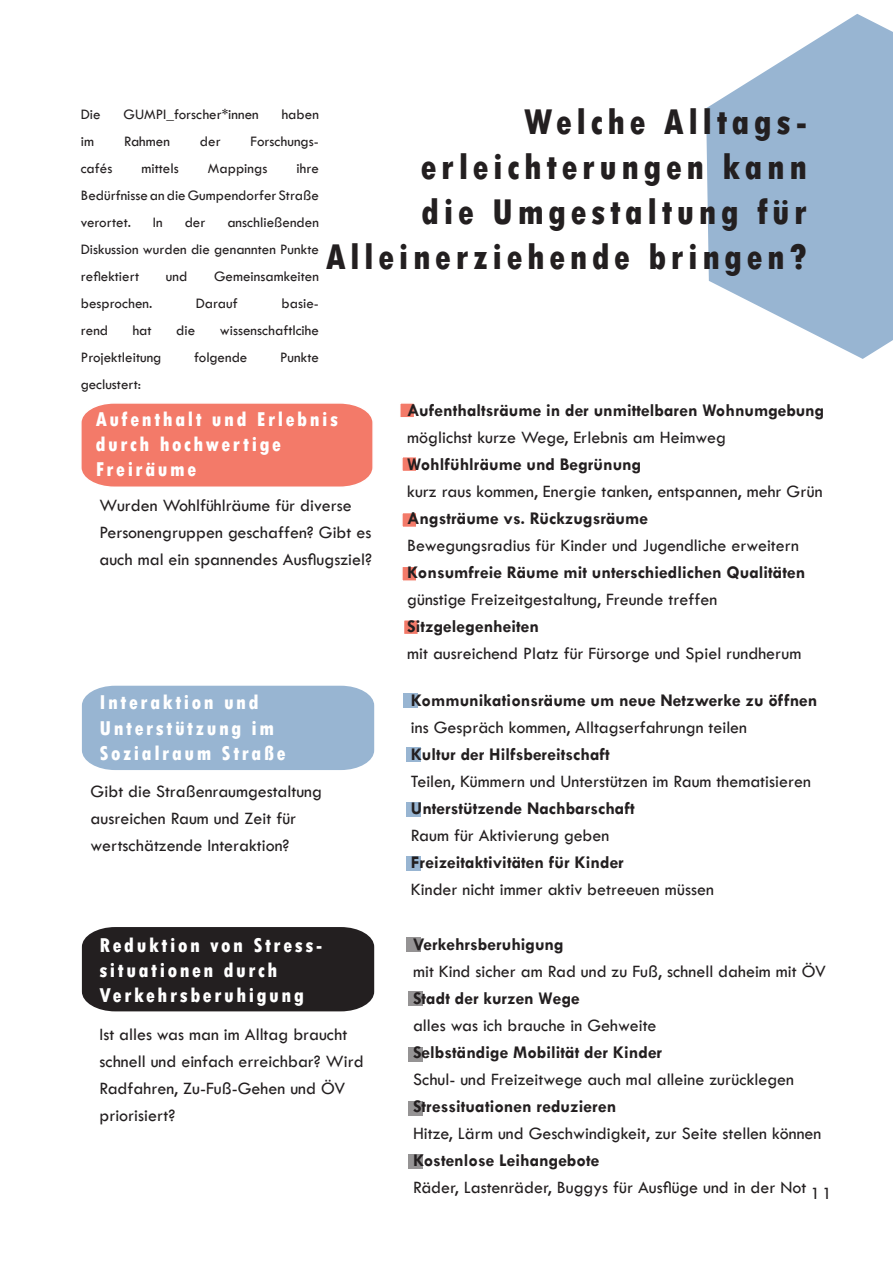
<style>
.page{position:relative;width:893px;height:1263px;background:#fff}
.page>*{position:absolute;margin:0;border:0;box-sizing:border-box;transform-origin:0 0}
.t1{font:800 condensed 37.5px/45px "Tw Cen";letter-spacing:.12em;color:#231f20;text-align:right}
.t2{font:800 condensed 21px/25.2px "Tw Cen";letter-spacing:.12em;color:#fff}
.t3{font:18px/27px "Tw Cen";color:#231f20}
.t4{font:700 18px "Tw Cen";color:#231f20}
.t5{font:15px/27px "Tw Cen";color:#231f20;text-align:justify}
.s1{font-weight:700}
</style>
<div class="page">
<div style="left:403px;top:619px;width:16px;height:16px;background:#f37a69;border:2px solid #fff"></div>
<div style="left:408px;top:1154px;width:15px;height:15px;background:#959394"></div>
<div style="left:401px;top:456px;width:16px;height:16px;background:#f37a69;border:2px solid #fff"></div>
<div style="left:401px;top:512px;width:16px;height:16px;background:#f37a69;border:2px solid #fff"></div>
<div style="left:401px;top:565px;width:16px;height:17px;background:#f37a69;border:2px solid #fff"></div>
<div style="left:399px;top:402px;width:16px;height:17px;background:#f37a69;border:2px solid #fff"></div>
<svg style="left:706px;top:14px;width:187px;height:345px;fill:#98b5d2"></svg>
<div style="left:81px;top:403px;width:292px;height:84px;background:#f37a69"></div>
<div style="left:82px;top:686px;width:292px;height:84px;background:#98b5d2"></div>
<div style="left:82px;top:927px;width:292px;height:84px;background:#231f20"></div>
<div style="left:406px;top:746px;width:14px;height:15px;background:#98b5d2"></div>
<div style="left:406px;top:802px;width:14px;height:15px;background:#98b5d2"></div>
<div style="left:406px;top:856px;width:14px;height:15px;background:#98b5d2"></div>
<div style="left:403px;top:693px;width:15px;height:15px;background:#98b5d2"></div>
<div style="left:408px;top:991px;width:15px;height:15px;background:#959394"></div>
<div style="left:408px;top:1047px;width:15px;height:15px;background:#959394"></div>
<div style="left:408px;top:1101px;width:15px;height:14px;background:#959394"></div>
<div style="left:406px;top:937px;width:14px;height:15px;background:#959394"></div>
<p class="t1" style="left:326px;top:100px;width:483px">Welche Alltags&shy;erleichterungen kann<br>die Umgestaltung für<br>Alleinerziehende bringen?</p>
<p class="t5" style="left:81px;top:100px;width:21px">Die</p>
<p class="t5" style="left:124px;top:100px;width:137px">GUMPI_forscher*innen</p>
<p class="t5" style="left:282px;top:100px;width:39px">haben</p>
<p class="t5" style="left:81px;top:127px;width:15px">im</p>
<p class="t5" style="left:124px;top:127px;width:47px">Rahmen</p>
<p class="t5" style="left:200px;top:127px;width:22px">der</p>
<p class="t5" style="left:251px;top:127px;width:70px">Forschungs-</p>
<p class="t5" style="left:81px;top:154px;width:33px">cafés</p>
<p class="t5" style="left:142px;top:154px;width:39px">mittels</p>
<p class="t5" style="left:208px;top:154px;width:61px">Mappings</p>
<p class="t5" style="left:81px;top:154px;width:240px;text-indent:216px">ihre Bedürfnisse an die Gumpendorfer Straße verortet.</p>
<p class="t5" style="left:81px;top:208px;width:240px;text-indent:147px">anschließenden Diskussion wurden die genannten Punkte reflektiert</p>
<p class="t5" style="left:153px;top:208px;width:11px">In</p>
<p class="t5" style="left:185px;top:208px;width:22px">der</p>
<p class="t5" style="left:166px;top:262px;width:23px">und</p>
<p class="t5" style="left:214px;top:262px;width:106px">Gemeinsamkeiten</p>
<p class="t5" style="left:81px;top:289px;width:73px">besprochen.</p>
<p class="t5" style="left:196px;top:289px;width:44px">Darauf</p>
<p class="t5" style="left:282px;top:289px;width:39px">basie-</p>
<p class="t5" style="left:81px;top:316px;width:29px">rend</p>
<p class="t5" style="left:133px;top:316px;width:20px">hat</p>
<p class="t5" style="left:176px;top:316px;width:21px">die</p>
<p class="t5" style="left:220px;top:316px;width:101px">wissenschaftlcihe</p>
<p class="t5" style="left:81px;top:343px;width:82px">Projektleitung</p>
<p class="t5" style="left:194px;top:343px;width:55px">folgende</p>
<p class="t5" style="left:280px;top:343px;width:40px">Punkte</p>
<p class="t5" style="left:81px;top:370px;width:62px">geclustert:</p>
<p class="t2" style="left:96px;top:406px;width:244px">Aufenthalt und Erlebnis durch hochwertige<br>Freiräume</p>
<p class="t3" style="left:99px;top:492px;width:274px">Wurden Wohlfühlräume für diverse<br>Personengruppen geschaffen? Gibt es auch mal ein spannendes Ausflugsziel?</p>
<p class="t2" style="left:99px;top:690px;width:188px">Interaktion und<br>Unterstützung im<br>Sozialraum Straße</p>
<p class="t3" style="left:91px;top:778px;width:233px">Gibt die Straßenraumgestaltung ausreichen Raum und Zeit für wertschätzende Interaktion?</p>
<p class="t2" style="left:99px;top:932px;width:225px">Reduktion von Stress&shy;situationen durch<br>Verkehrsberuhigung</p>
<p class="t3" style="left:99px;top:1020px;width:266px">Ist alles was man im Alltag braucht schnell und einfach erreichbar? Wird<br>Radfahren, Zu-Fuß-Gehen und ÖV priorisiert?</p>
<p class="t4" style="left:407px;top:399px;width:419px">Aufenthaltsräume in der unmittelbaren Wohnumgebung</p>
<p class="t3" style="left:407px;top:424px;width:320px">möglichst kurze Wege, Erlebnis am Heimweg</p>
<p class="t4" style="left:407px;top:453px;width:236px">Wohlfühlräume und Begrünung</p>
<p class="t3" style="left:407px;top:478px;width:417px">kurz raus kommen, Energie tanken, entspannen, mehr Grün</p>
<p class="t4" style="left:407px;top:507px;width:242px">Angsträume vs. Rückzugsräume</p>
<p class="t3" style="left:407px;top:532px;width:393px">Bewegungsradius für Kinder und Jugendliche erweitern</p>
<p class="t4" style="left:407px;top:561px;width:400px">Konsumfreie Räume mit unterschiedlichen Qualitäten</p>
<p class="t3" style="left:407px;top:586px;width:311px">günstige Freizeitgestaltung, Freunde treffen</p>
<p class="t3" style="left:407px;top:613px;width:396px"><span class="s1">Sitzgelegenheiten<br></span>mit ausreichend Platz für Fürsorge und Spiel rundherum</p>
<p class="t4" style="left:411px;top:689px;width:408px">Kommunikationsräume um neue Netzwerke zu öffnen</p>
<p class="t3" style="left:411px;top:713px;width:338px">ins Gespräch kommen, Alltagserfahrungn teilen</p>
<p class="t4" style="left:411px;top:743px;width:200px">Kultur der Hilfsbereitschaft</p>
<p class="t3" style="left:411px;top:767px;width:401px">Teilen, Kümmern und Unterstützen im Raum thematisieren</p>
<p class="t4" style="left:411px;top:797px;width:225px">Unterstützende Nachbarschaft</p>
<p class="t3" style="left:411px;top:821px;width:200px">Raum für Aktivierung geben</p>
<p class="t4" style="left:411px;top:851px;width:214px">Freizeitaktivitäten für Kinder</p>
<p class="t3" style="left:411px;top:875px;width:304px">Kinder nicht immer aktiv betreeuen müssen</p>
<p class="t4" style="left:413px;top:934px;width:152px">Verkehrsberuhigung</p>
<p class="t3" style="left:413px;top:958px;width:415px">mit Kind sicher am Rad und zu Fuß, schnell daheim mit ÖV</p>
<p class="t4" style="left:413px;top:988px;width:168px">Stadt der kurzen Wege</p>
<p class="t3" style="left:413px;top:1012px;width:245px">alles was ich brauche in Gehweite</p>
<p class="t4" style="left:413px;top:1042px;width:251px">Selbständige Mobilität der Kinder</p>
<p class="t3" style="left:413px;top:1066px;width:382px">Schul- und Freizeitwege auch mal alleine zurücklegen</p>
<p class="t4" style="left:413px;top:1096px;width:205px">Stressituationen reduzieren</p>
<p class="t3" style="left:413px;top:1120px;width:410px">Hitze, Lärm und Geschwindigkeit, zur Seite stellen können</p>
<p class="t4" style="left:413px;top:1150px;width:188px">Kostenlose Leihangebote</p>
<p class="t3" style="left:413px;top:1174px;width:395px">Räder, Lastenräder, Buggys für Ausflüge und in der Not</p>
<p class="t3" style="left:810px;top:1180px;width:23px">11</p>
</div>
